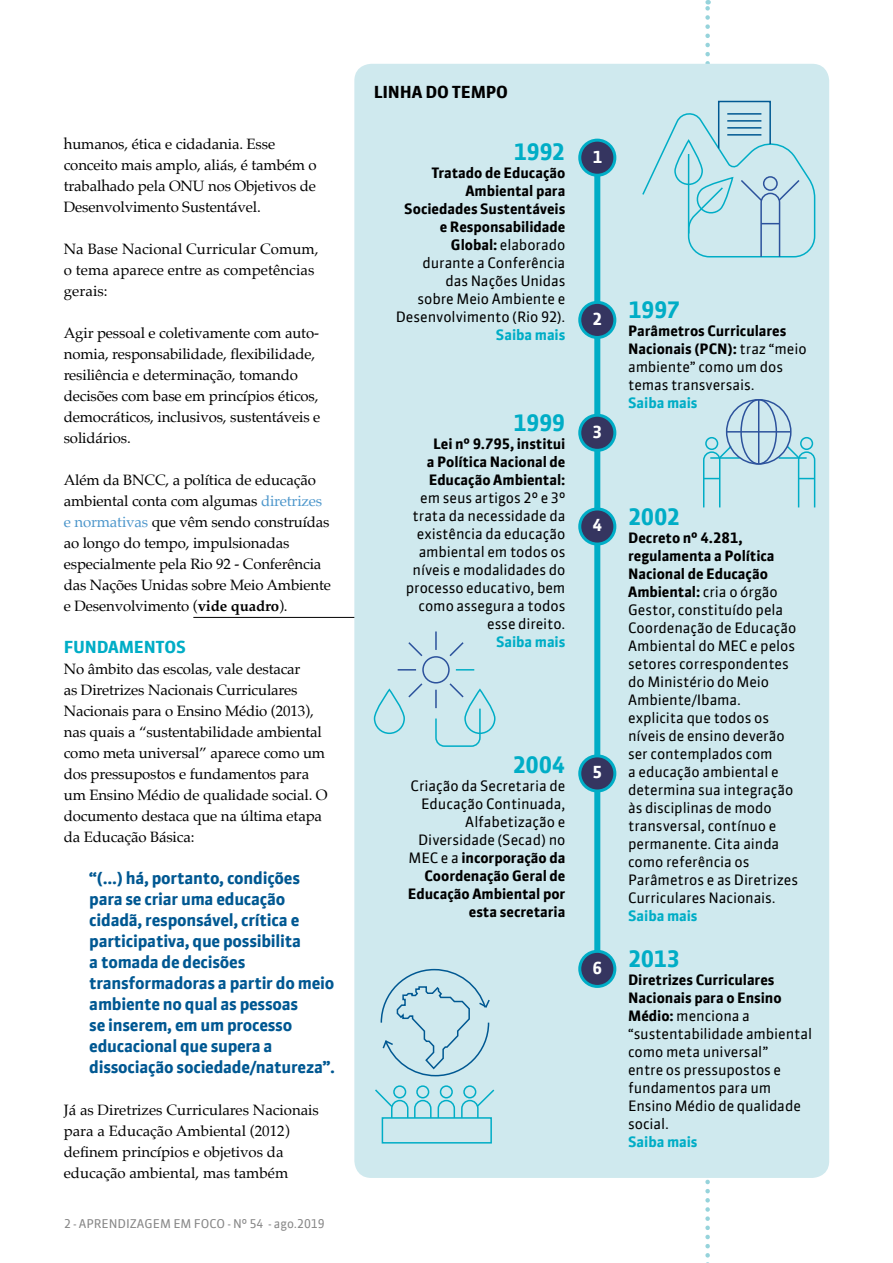
<style>
.page{position:relative;width:893px;height:1263px;background:#fff}
.page>*{position:absolute;margin:0;border:0;box-sizing:border-box;transform-origin:0 0}
.t1{font:700 22.5px "Sanuk Offc";letter-spacing:-.02em;color:#00adc6}
.t2{font:700 16.5px/21px "Sanuk Offc";letter-spacing:-.015em;color:#005892}
.t3{font:700 16.5px "Sanuk Offc";letter-spacing:-.015em;color:#000}
.t4{font:700 16.5px "Sanuk Offc";letter-spacing:-.01em;color:#00adc6}
.t5{font:700 16.5px "Sanuk Offc";color:#fff}
.t6{font:15px/21px "Palatino";letter-spacing:-.01em;color:#000}
.t7{font:14.25px/18px "Sanuk Offc";letter-spacing:-.005em;color:#000;text-align:right}
.t8{font:700 14.25px/18px "Sanuk Offc";letter-spacing:-.005em;color:#000;text-align:center}
.t9{font:700 14.25px "Sanuk Offc";letter-spacing:-.005em;color:#00adc6}
.t10{font:12px "Sanuk Offc";color:#878787}
.s1{color:#4c96cb}
.s2{font-weight:700}
</style>
<div class="page">
<div style="left:354px;top:64px;width:475px;height:1114px;background:#cfe9ee;border-radius:17px"></div>
<div style="left:594px;top:150px;width:6px;height:827px;background:#00adc6"></div>
<div style="left:580px;top:302px;width:35px;height:35px;background:#353560;border-radius:50%"></div>
<div style="left:578px;top:301px;width:38px;height:38px;border:3px solid #00adc6;border-radius:50%"></div>
<div style="left:580px;top:415px;width:35px;height:35px;background:#353560;border-radius:50%"></div>
<div style="left:578px;top:414px;width:38px;height:38px;border:3px solid #00adc6;border-radius:50%"></div>
<div style="left:580px;top:509px;width:35px;height:35px;background:#353560;border-radius:50%"></div>
<div style="left:578px;top:507px;width:38px;height:38px;border:3px solid #00adc6;border-radius:50%"></div>
<div style="left:580px;top:756px;width:35px;height:35px;background:#353560;border-radius:50%"></div>
<div style="left:578px;top:754px;width:38px;height:38px;border:3px solid #00adc6;border-radius:50%"></div>
<div style="left:580px;top:951px;width:35px;height:35px;background:#353560;border-radius:50%"></div>
<div style="left:578px;top:950px;width:38px;height:38px;border:3px solid #00adc6;border-radius:50%"></div>
<div style="left:580px;top:140px;width:35px;height:35px;background:#353560;border-radius:50%"></div>
<div style="left:578px;top:139px;width:38px;height:38px;border:3px solid #00adc6;border-radius:50%"></div>
<svg style="left:641px;top:0;width:175px;height:1263px"></svg>
<hr style="left:779px;top:457px;width:28px;height:2px;background:#00adc6">
<div style="left:726px;top:399px;width:66px;height:66px;border:2px solid #2c529c;border-radius:50%"></div>
<div style="left:740px;top:399px;width:37px;height:66px;border:2px solid #2c529c;border-radius:50%"></div>
<hr style="left:758px;top:400px;width:1px;height:64px;background:#2c529c">
<hr style="left:727px;top:431px;width:64px;height:2px;background:#2c529c">
<div style="left:393px;top:1085px;width:13px;height:13px;border:2px solid #00adc6;border-radius:50%"></div>
<div style="left:416px;top:1085px;width:13px;height:13px;border:2px solid #00adc6;border-radius:50%"></div>
<div style="left:440px;top:1085px;width:13px;height:13px;border:2px solid #00adc6;border-radius:50%"></div>
<div style="left:463px;top:1085px;width:13px;height:13px;border:2px solid #00adc6;border-radius:50%"></div>
<svg style="left:375px;top:1088px;width:120px;height:31px"></svg>
<svg style="left:380px;top:968px;width:110px;height:109px"></svg>
<div style="left:382px;top:1117px;width:110px;height:26px;border:2px solid #00adc6"></div>
<div style="left:374px;top:689px;width:31px;height:45px;border:2px solid #00adc6;border-radius:15px"></div>
<div style="left:422px;top:656px;width:28px;height:27px;border:2px solid #2c529c;border-radius:50%"></div>
<svg style="left:435px;top:631px;width:2px;height:19px"></svg>
<svg style="left:408px;top:642px;width:15px;height:15px"></svg>
<svg style="left:398px;top:669px;width:18px;height:1px"></svg>
<svg style="left:408px;top:683px;width:15px;height:15px"></svg>
<svg style="left:456px;top:669px;width:18px;height:1px"></svg>
<svg style="left:449px;top:642px;width:15px;height:15px"></svg>
<div style="left:464px;top:689px;width:31px;height:45px;border:2px solid #00adc6;border-radius:15px"></div>
<svg style="left:434px;top:682px;width:47px;height:65px"></svg>
<hr style="left:193px;top:617px;width:161px;height:1px;background:#000">
<p class="t6" style="left:64px;top:133px;width:254px">humanos, ética e cidadania. Esse conceito mais amplo, aliás, é também o trabalhado pela ONU nos Objetivos de Desenvolvimento Sustentável.</p>
<p class="t6" style="left:64px;top:238px;width:256px">Na Base Nacional Curricular Comum, o tema aparece entre as competências gerais:</p>
<p class="t6" style="left:64px;top:322px;width:258px">Agir pessoal e coletivamente com auto&shy;nomia, responsabilidade, flexibilidade, resiliência e determinação, tomando decisões com base em princípios éticos, democráticos, inclusivos, sustentáveis e solidários.</p>
<p class="t6" style="left:64px;top:469px;width:269px">Além da BNCC, a política de educação ambiental conta com algumas <span class="s1">diretrizes e normativas</span> que vêm sendo construídas ao longo do tempo, impulsionadas especialmente pela Rio 92 - Conferência das Nações Unidas sobre Meio Ambiente e Desenvolvimento (<span class="s2">vide quadro</span>).</p>
<p class="t4" style="left:64px;top:636px;width:124px">FUNDAMENTOS</p>
<p class="t6" style="left:64px;top:658px;width:265px">No âmbito das escolas, vale destacar<br>as Diretrizes Nacionais Curriculares Nacionais para o Ensino Médio (2013), nas quais a “sustentabilidade ambiental como meta universal” aparece como um dos pressupostos e fundamentos para um Ensino Médio de qualidade social. O documento destaca que na última etapa da Educação Básica:</p>
<p class="t2" style="left:89px;top:867px;width:247px">“(...) há, portanto, condições para se criar uma educação cidadã, responsável, crítica e participativa, que possibilita<br>a tomada de decisões transformadoras a partir do meio ambiente no qual as pessoas<br>se inserem, em um processo educacional que supera a dissociação sociedade/natureza”.</p>
<p class="t6" style="left:64px;top:1099px;width:257px">Já as Diretrizes Curriculares Nacionais para a Educação Ambiental (2012) definem princípios e objetivos da educação ambiental, mas também</p>
<p class="t10" style="left:64px;top:1216px;width:262px">2 - APRENDIZAGEM EM FOCO - Nº 54 - ago.2019</p>
<p class="t3" style="left:374px;top:82px;width:136px">LINHA DO TEMPO</p>
<h1 class="t1" style="left:514px;top:138px;width:53px">1992</h1>
<p class="t7" style="left:396px;top:164px;width:171px"><span class="s2">Tratado de Educação<br>Ambiental para<br>Sociedades Sustentáveis e Responsabilidade<br>Global:</span> elaborado durante a Conferência<br>das Nações Unidas<br>sobre Meio Ambiente e<br>Desenvolvimento (Rio 92).</p>
<p class="t9" style="left:496px;top:326px;width:71px">Saiba mais</p>
<h1 class="t1" style="left:513px;top:409px;width:54px">1999</h1>
<p class="t8" style="left:427px;top:435px;width:140px">Lei nº 9.795, institui a Política Nacional de<br>Educação Ambiental:</p>
<p class="t7" style="left:406px;top:489px;width:161px">em seus artigos 2º e 3º trata da necessidade da existência da educação ambiental em todos os níveis e modalidades do processo educativo, bem como assegura a todos esse direito.</p>
<p class="t9" style="left:496px;top:633px;width:71px">Saiba mais</p>
<h1 class="t1" style="left:513px;top:750px;width:54px">2004</h1>
<p class="t7" style="left:408px;top:776px;width:159px">Criação da Secretaria de<br>Educação Continuada,<br>Alfabetização e<br>Diversidade (Secad) no<br>MEC e a <span class="s2">incorporação da<br>Coordenação Geral de<br>Educação Ambiental por esta secretaria</span></p>
<p class="t5" style="left:592px;top:146px;width:11px">1</p>
<p class="t5" style="left:592px;top:309px;width:11px">2</p>
<p class="t5" style="left:592px;top:421px;width:11px">3</p>
<h1 class="t1" style="left:628px;top:296px;width:54px">1997</h1>
<p class="t7" style="left:628px;top:322px;width:180px;text-align:left"><span class="s2">Parâmetros Curriculares<br>Nacionais (PCN):</span> traz “meio ambiente” como um dos temas transversais.</p>
<p class="t9" style="left:628px;top:394px;width:71px">Saiba mais</p>
<p class="t5" style="left:592px;top:515px;width:11px">4</p>
<p class="t5" style="left:592px;top:762px;width:11px">5</p>
<p class="t5" style="left:592px;top:957px;width:11px">6</p>
<h1 class="t1" style="left:628px;top:503px;width:54px">2002</h1>
<p class="t7" style="left:628px;top:529px;width:171px;text-align:left"><span class="s2">Decreto nº 4.281, regulamenta a Política<br>Nacional de Educação<br>Ambiental:</span> cria o órgão<br>Gestor, constituído pela<br>Coordenação de Educação<br>Ambiental do MEC e pelos setores correspondentes do Ministério do Meio<br>Ambiente/Ibama. explicita que todos os níveis de ensino deverão ser contemplados com<br>a educação ambiental e determina sua integração às disciplinas de modo transversal, contínuo e permanente. Cita ainda como referência os<br>Parâmetros e as Diretrizes<br>Curriculares Nacionais.</p>
<p class="t9" style="left:628px;top:907px;width:71px">Saiba mais</p>
<h1 class="t1" style="left:628px;top:945px;width:54px">2013</h1>
<p class="t7" style="left:628px;top:971px;width:186px;text-align:left"><span class="s2">Diretrizes Curriculares<br>Nacionais para o Ensino<br>Médio:</span> menciona a “sustentabilidade ambiental como meta universal”<br>entre os pressupostos e fundamentos para um<br>Ensino Médio de qualidade social.</p>
<p class="t9" style="left:628px;top:1133px;width:71px">Saiba mais</p>
</div>
